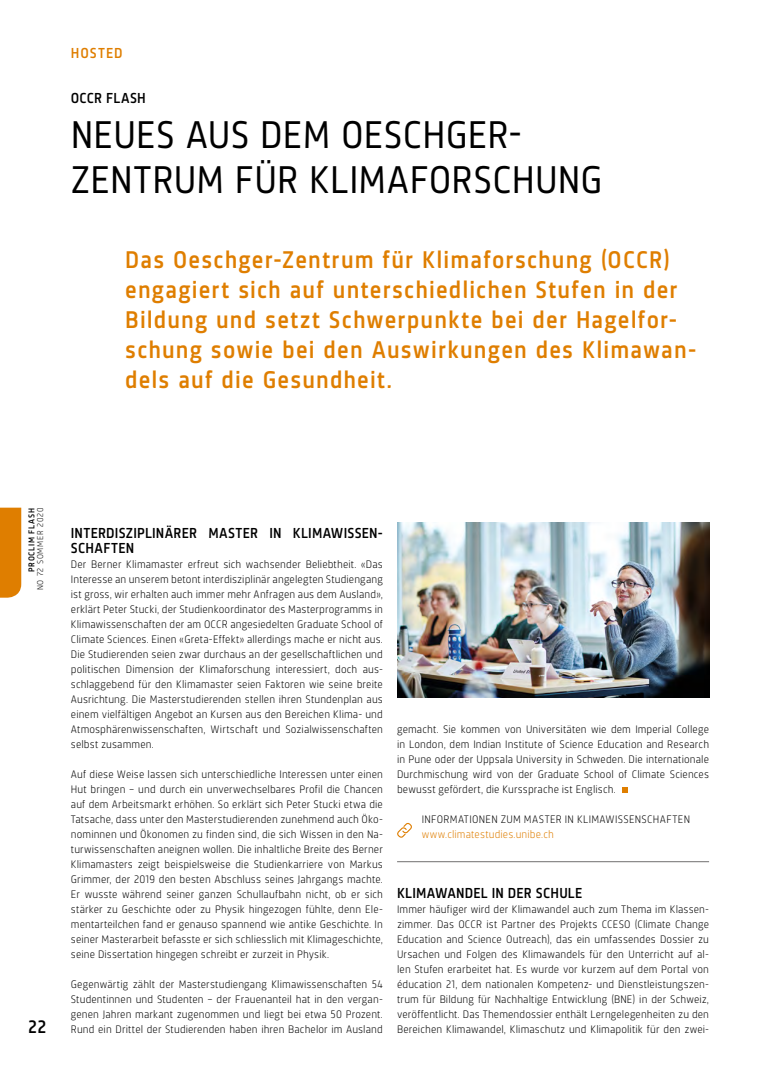
<style>
.page{position:relative;width:780px;height:1081px;background:#fff}
.page>*{position:absolute;margin:0;border:0;box-sizing:border-box;transform-origin:0 0}
.t1{font:40px/45px "Sinews Sans Pro";letter-spacing:.005em;color:#000}
.t2{font:500 25px/30px "Sinews Sans Pro";letter-spacing:.045em;color:#df7e00}
.t3{font:500 18.75px "Sinews Sans Pro";color:#000}
.t4{font:500 15px/15px "Sinews Sans Pro";letter-spacing:.015em;color:#000}
.t5{font:500 15px "Sinews Sans Pro";letter-spacing:.065em;color:#df7e00}
.t6{font:300 11.25px/15px "Sinews Sans Pro";letter-spacing:.01em;color:#000;text-align:justify}
.t7{font:300 11.25px "Sinews Sans Pro";letter-spacing:.01em;color:#df7e00}
.t8{font:300 8.75px "Sinews Sans Pro";letter-spacing:.09em;color:#000}
.t9{font:500 8.75px "Sinews Sans Pro";letter-spacing:.09em;color:#000}
</style>
<div class="page">
<div style="left:0;top:508px;width:21px;height:90px;background:#df7e00"></div>
<svg style="left:622px;top:787px;width:5px;height:6px"></svg>
<svg style="left:397px;top:823px;width:15px;height:15px"></svg>
<img style="left:397px;top:522px;width:312px;height:175px">
<hr style="left:397px;top:861px;width:312px;height:1px;background:#706f6f">
<h3 class="t5" style="left:71px;top:44px;width:53px">HOSTED</h3>
<h3 class="t4" style="left:71px;top:90px;width:76px">OCCR FLASH</h3>
<h1 class="t1" style="left:71px;top:112px;width:533px">NEUES AUS DEM OESCHGER-<br>ZENTRUM FÜR KLIMAFORSCHUNG</h1>
<h2 class="t2" style="left:125px;top:244px;width:572px">Das Oeschger-Zentrum für Klimaforschung (OCCR) engagiert sich auf unterschiedlichen Stufen in der Bildung und setzt Schwerpunkte bei der Hagelfor&shy;schung sowie bei den Auswirkungen des Klimawan&shy;dels auf die Gesundheit.</h2>
<p class="t9" style="left:27px;top:572px;width:66px;rotate:-90deg">PROCLIM FLASH</p>
<p class="t8" style="left:35px;top:590px;width:84px;rotate:-90deg">NO 72 SOMMER 2020</p>
<h3 class="t3" style="left:28px;top:1016px;width:19px">22</h3>
<h3 class="t4" style="left:71px;top:525px;width:313px">INTERDISZIPLINÄRER MASTER IN KLIMAWISSEN-<br>SCHAFTEN</h3>
<p class="t6" style="left:71px;top:556px;width:313px">Der Berner Klimamaster erfreut sich wachsender Beliebtheit. «Das Interesse an unserem betont interdisziplinär angelegten Studiengang ist gross, wir erhalten auch immer mehr Anfragen aus dem Ausland», erklärt Peter Stucki, der Studienkoordinator des Masterprogramms in Klimawissenschaften der am OCCR angesiedelten Graduate School of Climate Sciences. Einen «Greta-Effekt» allerdings mache er nicht aus.<br>Die Studierenden seien zwar durchaus an der gesellschaftlichen und politischen Dimension der Klimaforschung interessiert, doch aus&shy;schlaggebend für den Klimamaster seien Faktoren wie seine breite Ausrichtung. Die Masterstudierenden stellen ihren Stundenplan aus einem vielfältigen Angebot an Kursen aus den Bereichen Klima- und Atmosphärenwissenschaften, Wirtschaft und Sozialwissenschaften selbst zusammen.</p>
<p class="t6" style="left:71px;top:766px;width:313px">Auf diese Weise lassen sich unterschiedliche Interessen unter einen Hut bringen – und durch ein unverwechselbares Profil die Chancen auf dem Arbeitsmarkt erhöhen. So erklärt sich Peter Stucki etwa die Tatsache, dass unter den Masterstudierenden zunehmend auch Öko&shy;nominnen und Ökonomen zu finden sind, die sich Wissen in den Na&shy;turwissenschaften aneignen wollen. Die inhaltliche Breite des Berner Klimamasters zeigt beispielsweise die Studienkarriere von Markus Grimmer, der 2019 den besten Abschluss seines Jahrgangs machte.<br>Er wusste während seiner ganzen Schullaufbahn nicht, ob er sich stärker zu Geschichte oder zu Physik hingezogen fühlte, denn Ele&shy;mentarteilchen fand er genauso spannend wie antike Geschichte. In seiner Masterarbeit befasste er sich schliesslich mit Klimageschichte, seine Dissertation hingegen schreibt er zurzeit in Physik.</p>
<p class="t6" style="left:71px;top:976px;width:313px">Gegenwärtig zählt der Masterstudiengang Klimawissenschaften 54<br>Studentinnen und Studenten – der Frauenanteil hat in den vergan&shy;genen Jahren markant zugenommen und liegt bei etwa 50 Prozent.<br>Rund ein Drittel der Studierenden haben ihren Bachelor im Ausland</p>
<p class="t6" style="left:397px;top:721px;width:313px">gemacht. Sie kommen von Universitäten wie dem Imperial College in London, dem Indian Institute of Science Education and Research in Pune oder der Uppsala University in Schweden. Die internationale Durchmischung wird von der Graduate School of Climate Sciences bewusst gefördert, die Kurssprache ist Englisch.</p>
<p class="t6" style="left:422px;top:811px;width:270px">INFORMATIONEN ZUM MASTER IN KLIMAWISSENSCHAFTEN</p>
<p class="t7" style="left:422px;top:828px;width:133px">www.climatestudies.unibe.ch</p>
<h3 class="t4" style="left:397px;top:885px;width:187px">KLIMAWANDEL IN DER SCHULE</h3>
<p class="t6" style="left:397px;top:901px;width:313px">Immer häufiger wird der Klimawandel auch zum Thema im Klassen&shy;zimmer. Das OCCR ist Partner des Projekts CCESO (Climate Change Education and Science Outreach), das ein umfassendes Dossier zu Ursachen und Folgen des Klimawandels für den Unterricht auf al&shy;len Stufen erarbeitet hat. Es wurde vor kurzem auf dem Portal von éducation 21, dem nationalen Kompetenz- und Dienstleistungszen&shy;trum für Bildung für Nachhaltige Entwicklung (BNE) in der Schweiz, veröffentlicht. Das Themendossier enthält Lerngelegenheiten zu den Bereichen Klimawandel, Klimaschutz und Klimapolitik für den zwei-</p>
</div>
